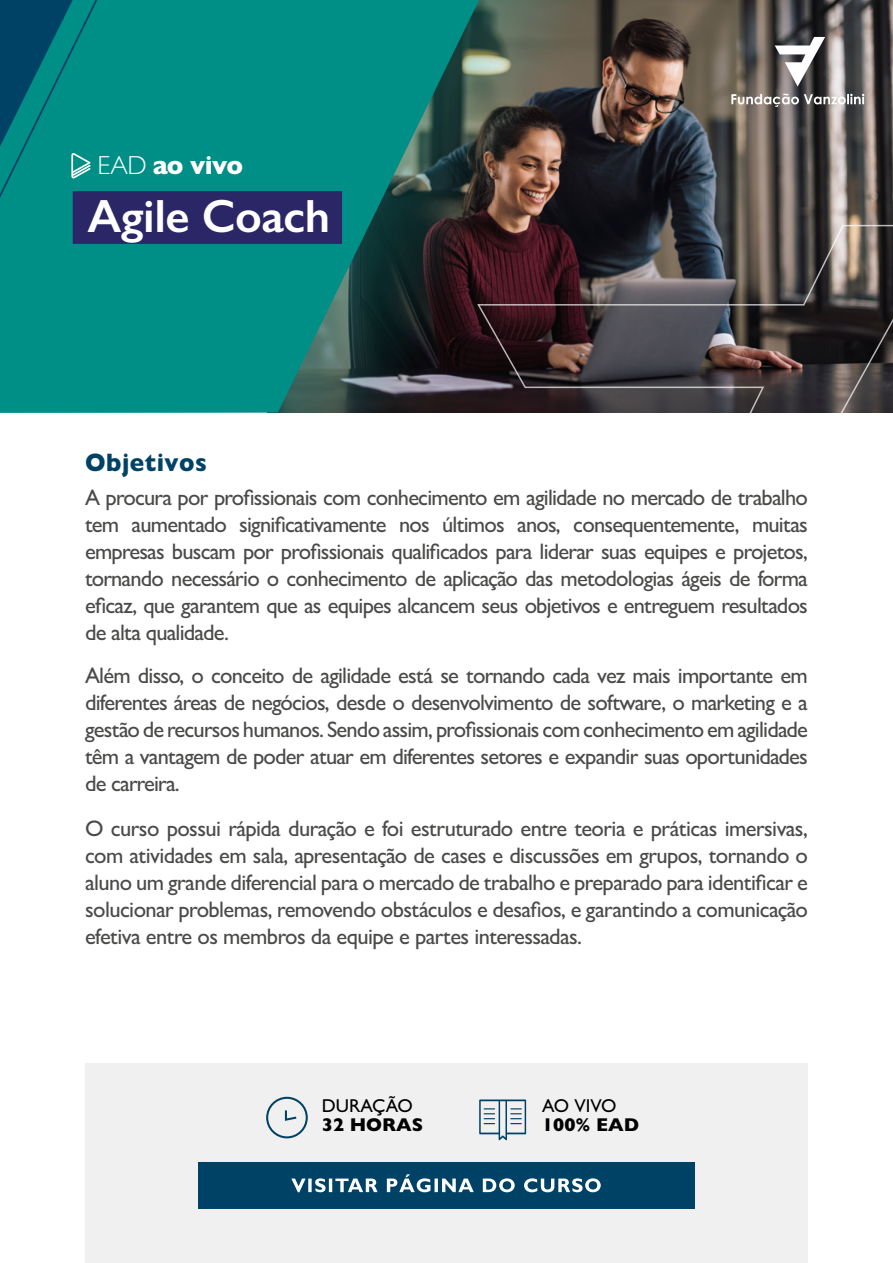
<style>
.page{position:relative;width:893px;height:1263px;background:#fff}
.page>*{position:absolute;margin:0;border:0;box-sizing:border-box;transform-origin:0 0}
.t1{font:600 46.8px "Gill Sans";letter-spacing:-.01em;color:#fff}
.t2{font:800 26.1px "Gill Sans";letter-spacing:-.025em;color:#fff}
.t3{font:800 25.5px "Gill Sans";letter-spacing:.02em;color:#004266;scale:.95 1}
.t4{font:500 22.5px/27px "Gill Sans";letter-spacing:-.035em;color:#4a4a49;text-align:justify}
.t5{font:800 18.75px "Gill Sans";color:#000}
.t6{font:500 18.75px "Gill Sans";color:#000}
.s1{font-weight:300}
</style>
<div class="page">
<div style="left:85px;top:1064px;width:723px;height:199px;background:#f0f0f0"></div>
<img style="left:745px;top:0;width:148px;height:224px">
<svg style="left:479px;top:1099px;width:47px;height:41px"></svg>
<div style="left:198px;top:1162px;width:496px;height:46px;background:#004266"></div>
<svg style="left:291px;top:1174px;width:310px;height:18px"></svg>
<svg style="left:266px;top:1097px;width:42px;height:41px"></svg>
<svg style="left:0;top:0;width:745px;height:412px;background:#1e6c65"></svg>
<img style="left:476px;top:224px;width:417px;height:188px">
<div style="left:73px;top:191px;width:269px;height:53px;background:#2b2666"></div>
<svg style="left:775px;top:37px;width:50px;height:50px"></svg>
<svg style="left:731px;top:94px;width:133px;height:13px"></svg>
<svg style="left:0;top:0;width:121px;height:201px;background:#027b7f"></svg>
<p class="t2" style="left:98px;top:150px;width:147px"><span class="s1">EAD</span> ao vivo</p>
<h1 class="t1" style="left:87px;top:188px;width:244px">Agile Coach</h1>
<p class="t3" style="left:85px;top:447px;width:130px">Objetivos</p>
<p class="t4" style="left:85px;top:484px;width:724px">A procura por profissionais com conhecimento em agilidade no mercado de trabalho tem aumentado significativamente nos últimos anos, consequentemente, muitas empresas buscam por profissionais qualificados para liderar suas equipes e projetos, tornando necessário o conhecimento de aplicação das metodologias ágeis de forma eficaz, que garantem que as equipes alcancem seus objetivos e entreguem resultados de alta qualidade.</p>
<p class="t4" style="left:85px;top:662px;width:724px">Além disso, o conceito de agilidade está se tornando cada vez mais importante em diferentes áreas de negócios, desde o desenvolvimento de software, o marketing e a gestão de recursos humanos. Sendo assim, profissionais com conhecimento em agilidade têm a vantagem de poder atuar em diferentes setores e expandir suas oportunidades de carreira.</p>
<p class="t4" style="left:85px;top:815px;width:724px">O curso possui rápida duração e foi estruturado entre teoria e práticas imersivas, com atividades em sala, apresentação de cases e discussões em grupos, tornando o aluno um grande diferencial para o mercado de trabalho e preparado para identificar e solucionar problemas, removendo obstáculos e desafios, e garantindo a comunicação efetiva entre os membros da equipe e partes interessadas.</p>
<p class="t6" style="left:322px;top:1095px;width:92px">DURAÇÃO</p>
<p class="t5" style="left:322px;top:1114px;width:103px">32 HORAS</p>
<p class="t6" style="left:542px;top:1095px;width:76px">AO VIVO</p>
<p class="t5" style="left:542px;top:1114px;width:98px">100% EAD</p>
</div>
